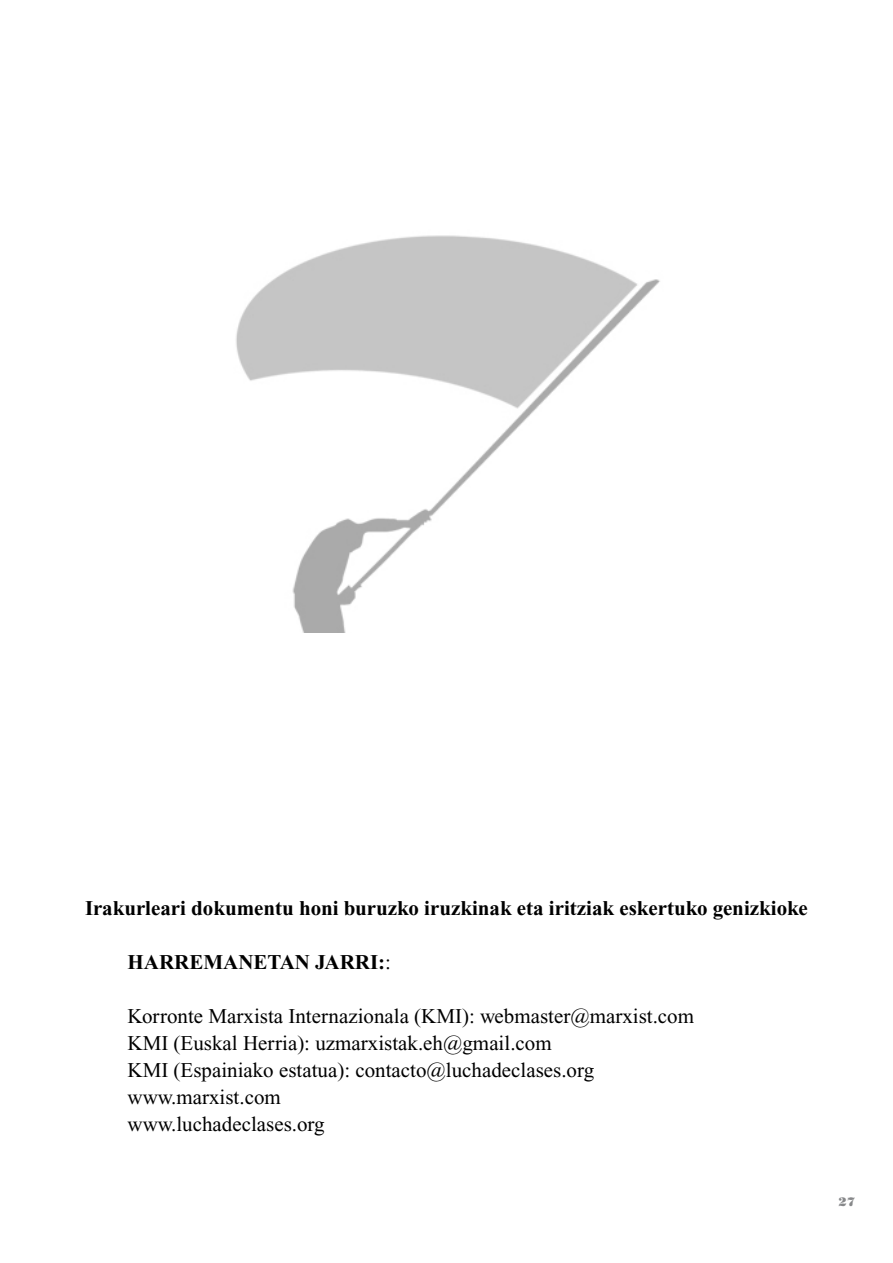
<style>
.page{position:relative;width:893px;height:1263px;background:#fff}
.page>*{position:absolute;margin:0;border:0;box-sizing:border-box;transform-origin:0 0}
.t1{font:21px/27px "Times New Roman";color:#000}
.t2{font:700 21px "Times New Roman";color:#000}
.t3{font:12px "Cg Poster Bodoni";color:#87888a}
.s1{font-weight:400}
</style>
<div class="page">
<img style="left:236px;top:235px;width:424px;height:398px">
<p class="t2" style="left:85px;top:897px;width:724px">Irakurleari dokumentu honi buruzko iruzkinak eta iritziak eskertuko genizkioke</p>
<p class="t2" style="left:128px;top:951px;width:265px">HARREMANETAN JARRI:<span class="s1">:</span></p>
<p class="t1" style="left:128px;top:1003px;width:568px">Korronte Marxista Internazionala (KMI): webmaster@marxist.com KMI (Euskal Herria): uzmarxistak.eh@gmail.com<br>KMI (Espainiako estatua): contacto@luchadeclases.org www.marxist.com<br>www.luchadeclases.org</p>
<p class="t3" style="left:838px;top:1195px;width:18px">27</p>
</div>
